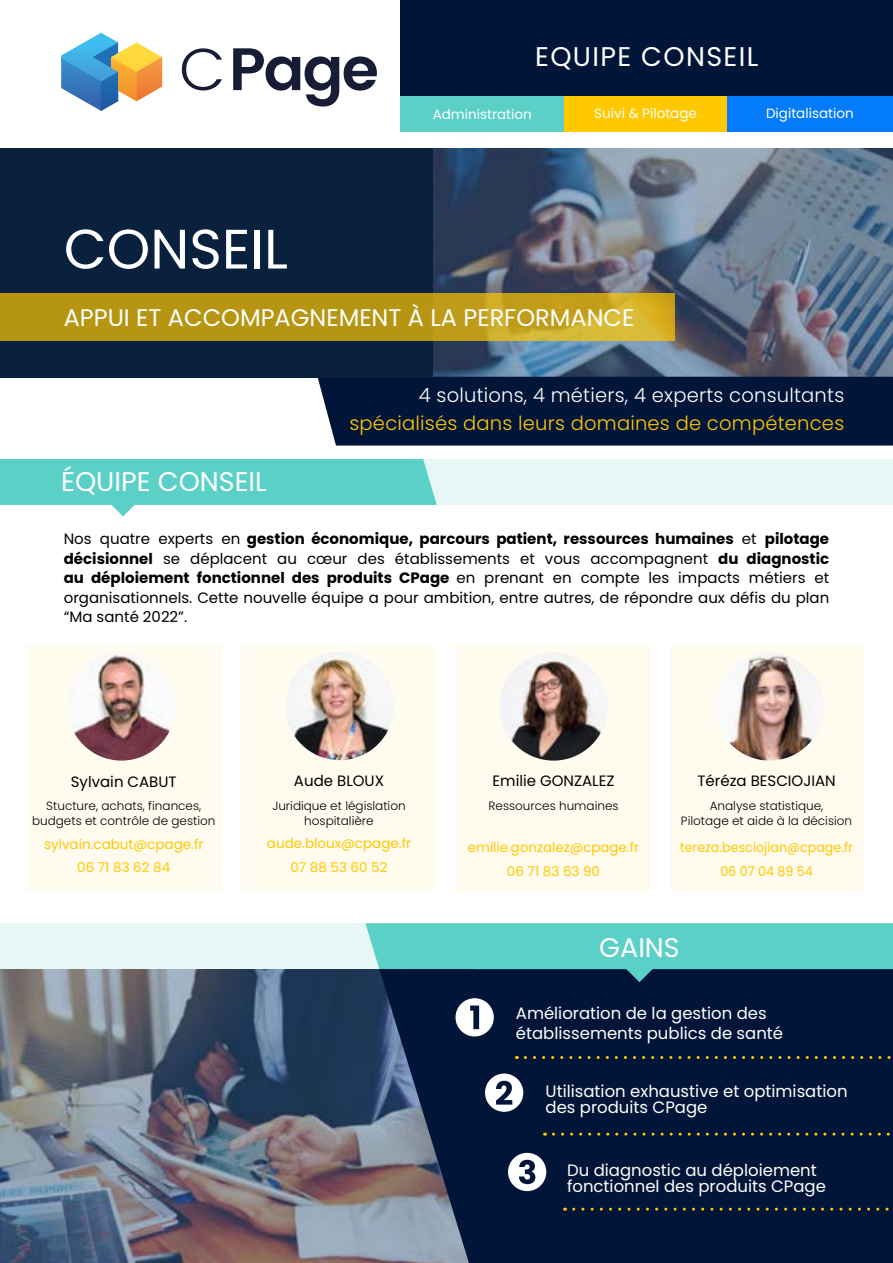
<style>
.page{position:relative;width:893px;height:1263px;background:#fff}
.page>*{position:absolute;margin:0;border:0;box-sizing:border-box;transform-origin:0 0}
.t1{font:55.5px "Poppins";color:#fff}
.t2{font:27px "Poppins";color:#fff}
.t3{font:27px "Poppins";letter-spacing:.05em;color:#fff}
.t4{font:24px "Poppins";color:#fff}
.t5{font:300 19.5px/28.5px "Poppins";letter-spacing:.01em;color:#fff;text-align:right}
.t6{font:16.5px/16px "Poppins";color:#fff}
.t7{font:15px/19.5px "Poppins";color:#000;text-align:justify}
.t8{font:13.5px/23.5px "Poppins";color:#ffc800;text-align:center}
.t9{font:13.5px "Poppins";color:#fff}
.t10{font:13.5px/23.5px "Poppins";color:#ffc800;text-align:center;scale:.94 1}
.t11{font:300 12px/15px "Poppins";color:#000;text-align:center}
.s1{color:#fec707}
.s2{color:#fcc800}
.s3{font-weight:700}
</style>
<div class="page">
<img style="left:432px;top:148px;width:461px;height:229px">
<div style="left:317px;top:377px;width:576px;height:69px;background:#011538"></div>
<img style="left:0;top:969px;width:379px;height:294px">
<div style="left:456px;top:645px;width:194px;height:246px;background:#fffbee"></div>
<div style="left:670px;top:645px;width:194px;height:246px;background:#fffbee"></div>
<div style="left:241px;top:645px;width:195px;height:246px;background:#fffbee"></div>
<div style="left:27px;top:645px;width:195px;height:246px;background:#fffbee"></div>
<div style="left:0;top:459px;width:893px;height:46px;background:#e6f7f6"></div>
<div style="left:0;top:923px;width:893px;height:46px;background:#e6f7f6"></div>
<svg style="left:379px;top:982px;width:514px;height:281px;background:#0c1f41"></svg>
<svg style="left:182px;top:48px;width:40px;height:42px"></svg>
<svg style="left:233px;top:48px;width:144px;height:59px"></svg>
<svg style="left:61px;top:33px;width:101px;height:78px"></svg>
<svg style="left:455px;top:998px;width:39px;height:38px"></svg>
<svg style="left:485px;top:1073px;width:38px;height:39px"></svg>
<svg style="left:508px;top:1153px;width:38px;height:38px"></svg>
<svg style="left:525px;top:1056px;width:368px;height:3px"></svg>
<svg style="left:553px;top:1133px;width:340px;height:3px"></svg>
<svg style="left:574px;top:1208px;width:319px;height:3px"></svg>
<svg style="left:365px;top:923px;width:528px;height:59px;background:#49a8a8"></svg>
<svg style="left:68px;top:1209px;width:13px;height:54px"></svg>
<div style="left:401px;top:0;width:492px;height:97px;background:#011538"></div>
<div style="left:563px;top:96px;width:164px;height:36px;background:#ffc800"></div>
<div style="left:728px;top:96px;width:165px;height:36px;background:#047cfa"></div>
<div style="left:401px;top:96px;width:163px;height:36px;background:#5ad0c6"></div>
<div style="left:0;top:148px;width:432px;height:230px;background:#0a213e"></div>
<svg style="left:0;top:293px;width:675px;height:47px;background:#bc9b18"></svg>
<img style="left:68px;top:652px;width:108px;height:108px;border-radius:54px">
<img style="left:285px;top:652px;width:109px;height:108px;border-radius:54px">
<svg style="left:0;top:459px;width:437px;height:57px"></svg>
<img style="left:500px;top:652px;width:107px;height:108px;border-radius:53px">
<img style="left:716px;top:652px;width:108px;height:108px;border-radius:54px">
<h2 class="t3" style="left:535px;top:41px;width:225px">EQUIPE CONSEIL</h2>
<p class="t9" style="left:433px;top:106px;width:101px">Administration</p>
<p class="t9" style="left:594px;top:106px;width:104px">Suivi &amp; Pilotage</p>
<p class="t9" style="left:766px;top:106px;width:89px">Digitalisation</p>
<h1 class="t1" style="left:64px;top:217px;width:226px">CONSEIL</h1>
<h3 class="t4" style="left:64px;top:303px;width:572px">APPUI ET ACCOMPAGNEMENT À LA PERFORMANCE</h3>
<h2 class="t2" style="left:61px;top:466px;width:207px">ÉQUIPE CONSEIL</h2>
<h3 class="t5" style="left:349px;top:380px;width:496px">4 solutions, 4 métiers, 4 experts consultants <span class="s1">spécialisés dans leurs domaines</span> <span class="s2">de compétences</span></h3>
<p class="t7" style="left:64px;top:529px;width:767px">Nos quatre experts en <span class="s3">gestion économique, parcours patient, ressources humaines</span> et <span class="s3">pilotage décisionnel</span> se déplacent au cœur des établissements et vous accompagnent <span class="s3">du diagnostic au déploiement fonctionnel des produits CPage</span> en prenant en compte les impacts métiers et organisationnels. Cette nouvelle équipe a pour ambition, entre autres, de répondre aux défis du plan “Ma santé 2022”.</p>
<p class="t7" style="left:71px;top:772px;width:107px">Sylvain CABUT</p>
<p class="t11" style="left:32px;top:799px;width:185px">Stucture, achats, finances, budgets et contrôle de gestion</p>
<p class="t8" style="left:44px;top:832px;width:161px">sylvain.cabut@cpage.fr<br>06 71 83 62 84</p>
<p class="t7" style="left:294px;top:771px;width:92px">Aude BLOUX</p>
<p class="t11" style="left:272px;top:798px;width:135px">Juridique et législation hospitalière</p>
<p class="t8" style="left:267px;top:832px;width:146px">aude.bloux@cpage.fr<br>07 88 53 60 52</p>
<p class="t7" style="left:492px;top:771px;width:124px">Emilie GONZALEZ</p>
<p class="t11" style="left:488px;top:798px;width:132px">Ressources humaines</p>
<p class="t8" style="left:468px;top:836px;width:173px">emilie.gonzalez@cpage.fr<br>06 71 83 63 90</p>
<p class="t7" style="left:697px;top:771px;width:140px">Téréza BESCIOJIAN</p>
<p class="t11" style="left:681px;top:798px;width:173px">Analyse statistique,<br>Pilotage et aide à la décision</p>
<p class="t10" style="left:680px;top:836px;width:185px">tereza.besciojian@cpage.fr<br>06 07 04 89 54</p>
<h2 class="t2" style="left:599px;top:932px;width:82px">GAINS</h2>
<p class="t6" style="left:516px;top:1004px;width:269px;line-height:19.8px">Amélioration de la gestion des établissements publics de santé</p>
<p class="t6" style="left:546px;top:1083px;width:304px">Utilisation exhaustive et optimisation des produits CPage</p>
<p class="t6" style="left:567px;top:1162px;width:260px">Du diagnostic au déploiement fonctionnel des produits CPage</p>
</div>
